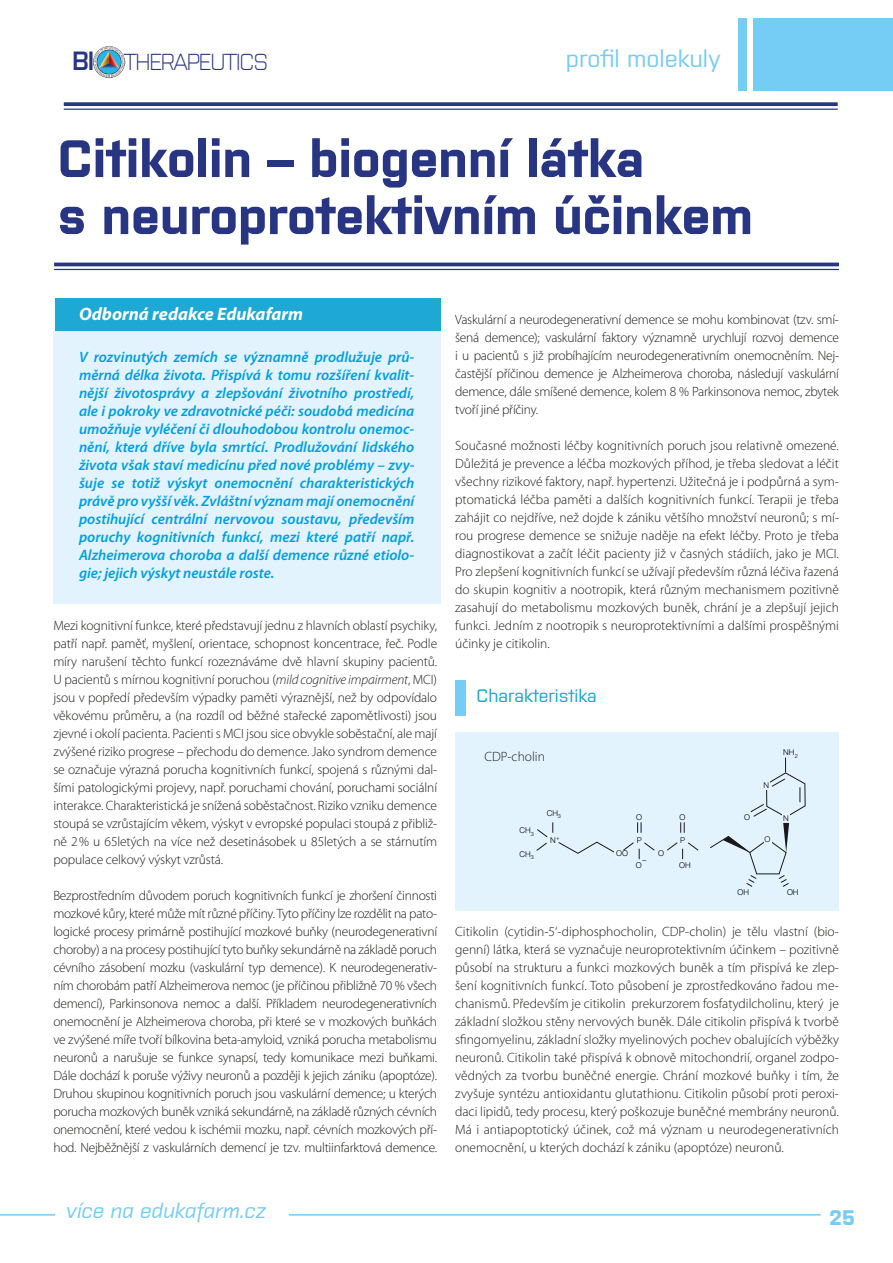
<style>
.page{position:relative;width:893px;height:1263px;background:#fff}
.page>*{position:absolute;margin:0;border:0;box-sizing:border-box;transform-origin:0 0}
.t1{font:700 52.5px/57px "Purista";letter-spacing:-.01em;color:#283583}
.t2{font:500 24px "Purista";color:#75ccf4}
.t3{font:300 22.95px "Purista";letter-spacing:-.05em;color:#283583}
.t4{font:italic 500 21px "Purista";color:#75ccf4}
.t5{font:700 21px "Purista";color:#75ccf4}
.t6{font:italic 700 18px "Myriad Pro";color:#fff}
.t7{font:500 18px "Purista";color:#10a8d6}
.t8{font:italic 600 15px/18px "Myriad Pro";color:#009fe3;text-align:justify}
.t9{font:300 13.5px/18px "Myriad Pro";letter-spacing:-.01em;color:#1d1d1b;text-align:justify}
.t10{font:300 7.95px "Helvetica Neue LT Pro";color:#000}
.s1{font-weight:600;font-size:26.25px}
.s2{font-style:italic}
</style>
<div class="page">
<div style="left:753px;top:18px;width:140px;height:72px;background:#75ccf4"></div>
<div style="left:738px;top:18px;width:8px;height:72px;background:#75ccf4"></div>
<svg style="left:64px;top:102px;width:774px;height:4px;background:#38448c"></svg>
<hr style="left:64px;top:109px;width:774px;height:1px;background:#283583">
<img style="left:93px;top:46px;width:32px;height:32px">
<hr style="left:0;top:1214px;width:821px;height:1px;background:#75ccf4">
<div style="left:55px;top:1191px;width:234px;height:49px;background:#fff"></div>
<div style="left:55px;top:298px;width:386px;height:34px;background:#1ea8d6"></div>
<div style="left:53px;top:332px;width:388px;height:272px;background:#e3f3fe"></div>
<div style="left:455px;top:680px;width:11px;height:36px;background:#75ccf4"></div>
<hr style="left:54px;top:263px;width:785px;height:3px;background:#283583">
<hr style="left:54px;top:269px;width:785px;height:1px;background:#283583">
<div style="left:455px;top:732px;width:384px;height:179px;background:#e3f3fe"></div>
<svg style="left:536px;top:757px;width:270px;height:130px"></svg>
<div style="left:762px;top:781px;width:8px;height:9px;background:#e8f5fe"></div>
<div style="left:782px;top:813px;width:8px;height:9px;background:#e8f5fe"></div>
<div style="left:764px;top:835px;width:7px;height:9px;background:#e8f5fe"></div>
<div style="left:614px;top:849px;width:8px;height:9px;background:#e8f5fe"></div>
<h3 class="t3" style="left:72px;top:45px;width:197px"><span class="s1">BI</span> THERAPEUTICS</h3>
<h2 class="t2" style="left:566px;top:41px;width:156px">profil molekuly</h2>
<h1 class="t1" style="left:57px;top:126px;width:697px">Citikolin – biogenní látka<br>s neuroprotektivním účinkem</h1>
<h3 class="t6" style="left:79px;top:304px;width:226px">Odborná redakce Edukafarm</h3>
<p class="t8" style="left:79px;top:349px;width:337px">V rozvinutých zemích se významně prodlužuje prů&shy;měrná délka života. Přispívá k tomu rozšíření kvalit&shy;nější životosprávy a zlepšování životního prostředí, ale i pokroky ve zdravotnické péči: soudobá medicína umožňuje vyléčení či dlouhodobou kontrolu onemoc&shy;nění, která dříve byla smrtící. Prodlužování lidského života však staví medicínu před nové problémy – zvy&shy;šuje se totiž výskyt onemocnění charakteristických právě pro vyšší věk. Zvláštní význam mají onemocnění postihující centrální nervovou soustavu, především poruchy kognitivních funkcí, mezi které patří např.<br>Alzheimerova choroba a další demence různé etiolo&shy;gie; jejich výskyt neustále roste.</p>
<p class="t9" style="left:53px;top:617px;width:385px">Mezi kognitivní funkce, které představují jednu z hlavních oblastí psychiky, patří např. paměť, myšlení, orientace, schopnost koncentrace, řeč. Podle míry narušení těchto funkcí rozeznáváme dvě hlavní skupiny pacientů.<br>U pacientů s mírnou kognitivní poruchou (<span class="s2">mild cognitive impairment</span>, MCI) jsou v popředí především výpadky paměti výraznější, než by odpovídalo věkovému průměru, a (na rozdíl od běžné stařecké zapomětlivosti) jsou zjevné i okolí pacienta. Pacienti s MCI jsou sice obvykle soběstační, ale mají zvýšené riziko progrese – přechodu do demence. Jako syndrom demence se označuje výrazná porucha kognitivních funkcí, spojená s různými dal&shy;šími patologickými projevy, např. poruchami chování, poruchami sociální interakce. Charakteristická je snížená soběstačnost. Riziko vzniku demence stoupá se vzrůstajícím věkem, výskyt v evropské populaci stoupá z přibliž&shy;ně 2% u 65letých na více než desetinásobek u 85letých a se stárnutím populace celkový výskyt vzrůstá.</p>
<p class="t9" style="left:53px;top:887px;width:385px">Bezprostředním důvodem poruch kognitivních funkcí je zhoršení činnosti mozkové kůry, které může mít různé příčiny. Tyto příčiny lze rozdělit na pato&shy;logické procesy primárně postihující mozkové buňky (neurodegenerativní choroby) a na procesy postihující tyto buňky sekundárně na základě poruch cévního zásobení mozku (vaskulární typ demence). K neurodegenerativ&shy;ním chorobám patří Alzheimerova nemoc (je příčinou přibližně 70 % všech demencí), Parkinsonova nemoc a další. Příkladem neurodegenerativních onemocnění je Alzheimerova choroba, při které se v mozkových buňkách ve zvýšené míře tvoří bílkovina beta-amyloid, vzniká porucha metabolismu neuronů a narušuje se funkce synapsí, tedy komunikace mezi buňkami.<br>Dále dochází k poruše výživy neuronů a později k jejich zániku (apoptóze).<br>Druhou skupinou kognitivních poruch jsou vaskulární demence; u kterých porucha mozkových buněk vzniká sekundárně, na základě různých cévních onemocnění, které vedou k ischémii mozku, např. cévních mozkových pří&shy;hod. Nejběžnější z vaskulárních demencí je tzv. multiinfarktová demence.</p>
<p class="t9" style="left:455px;top:311px;width:385px">Vaskulární a neurodegenerativní demence se mohu kombinovat (tzv. smí&shy;šená demence); vaskulární faktory významně urychlují rozvoj demence i u pacientů s již probíhajícím neurodegenerativním onemocněním. Nej&shy;častější příčinou demence je Alzheimerova choroba, následují vaskulární demence, dále smíšené demence, kolem 8 % Parkinsonova nemoc, zbytek tvoří jiné příčiny.</p>
<p class="t9" style="left:455px;top:437px;width:385px">Současné možnosti léčby kognitivních poruch jsou relativně omezené.<br>Důležitá je prevence a léčba mozkových příhod, je třeba sledovat a léčit všechny rizikové faktory, např. hypertenzi. Užitečná je i podpůrná a sym&shy;ptomatická léčba paměti a dalších kognitivních funkcí. Terapii je třeba zahájit co nejdříve, než dojde k zániku většího množství neuronů; s mí&shy;rou progrese demence se snižuje naděje na efekt léčby. Proto je třeba diagnostikovat a začít léčit pacienty již v časných stádiích, jako je MCI.<br>Pro zlepšení kognitivních funkcí se užívají především různá léčiva řazená do skupin kognitiv a nootropik, která různým mechanismem pozitivně zasahují do metabolismu mozkových buněk, chrání je a zlepšují jejich funkci. Jedním z nootropik s neuroprotektivními a dalšími prospěšnými účinky je citikolin.</p>
<h3 class="t7" style="left:476px;top:683px;width:122px">Charakteristika</h3>
<p class="t9" style="left:484px;top:748px;width:62px">CDP-cholin</p>
<p class="t10" style="left:519px;top:826px;width:16px">CH<sub>3</sub></p>
<p class="t10" style="left:519px;top:849px;width:16px">CH<sub>3</sub></p>
<p class="t10" style="left:547px;top:808px;width:16px">CH<sub>3</sub></p>
<p class="t10" style="left:550px;top:835px;width:11px">N<sup>+</sup></p>
<p class="t10" style="left:636px;top:812px;width:7px">O</p>
<p class="t10" style="left:679px;top:812px;width:7px">O</p>
<p class="t10" style="left:637px;top:836px;width:7px">P</p>
<p class="t10" style="left:680px;top:836px;width:7px">P</p>
<p class="t10" style="left:616px;top:849px;width:13px">OO</p>
<p class="t10" style="left:658px;top:849px;width:7px">O</p>
<p class="t10" style="left:642px;top:855px;width:6px">–</p>
<p class="t10" style="left:636px;top:860px;width:7px">O</p>
<p class="t10" style="left:679px;top:860px;width:13px">OH</p>
<p class="t10" style="left:744px;top:812px;width:7px">O</p>
<p class="t10" style="left:763px;top:780px;width:7px">N</p>
<p class="t10" style="left:764px;top:835px;width:7px">O</p>
<p class="t10" style="left:783px;top:747px;width:16px">NH<sub>2</sub></p>
<p class="t10" style="left:783px;top:813px;width:7px">N</p>
<p class="t10" style="left:737px;top:888px;width:13px">OH</p>
<p class="t10" style="left:787px;top:888px;width:13px">OH</p>
<p class="t9" style="left:455px;top:923px;width:385px">Citikolin (cytidin-5‘-diphosphocholin, CDP-cholin) je tělu vlastní (bio&shy;genní) látka, která se vyznačuje neuroprotektivním účinkem – pozitivně působí na strukturu a funkci mozkových buněk a tím přispívá ke zlep&shy;šení kognitivních funkcí. Toto působení je zprostředkováno řadou me&shy;chanismů. Především je citikolin prekurzorem fosfatydilcholinu, který je základní složkou stěny nervových buněk. Dále citikolin přispívá k tvorbě sfingomyelinu, základní složky myelinových pochev obalujících výběžky neuronů. Citikolin také přispívá k obnově mitochondrií, organel zodpo&shy;vědných za tvorbu buněčné energie. Chrání mozkové buňky i tím, že zvyšuje syntézu antioxidantu glutathionu. Citikolin působí proti peroxi&shy;daci lipidů, tedy procesu, který poškozuje buněčné membrány neuronů.<br>Má i antiapoptotický účinek, což má význam u neurodegenerativních onemocnění, u kterých dochází k zániku (apoptóze) neuronů.</p>
<h3 class="t4" style="left:66px;top:1195px;width:202px">více na edukafarm.cz</h3>
<h3 class="t5" style="left:829px;top:1202px;width:27px">25</h3>
</div>
